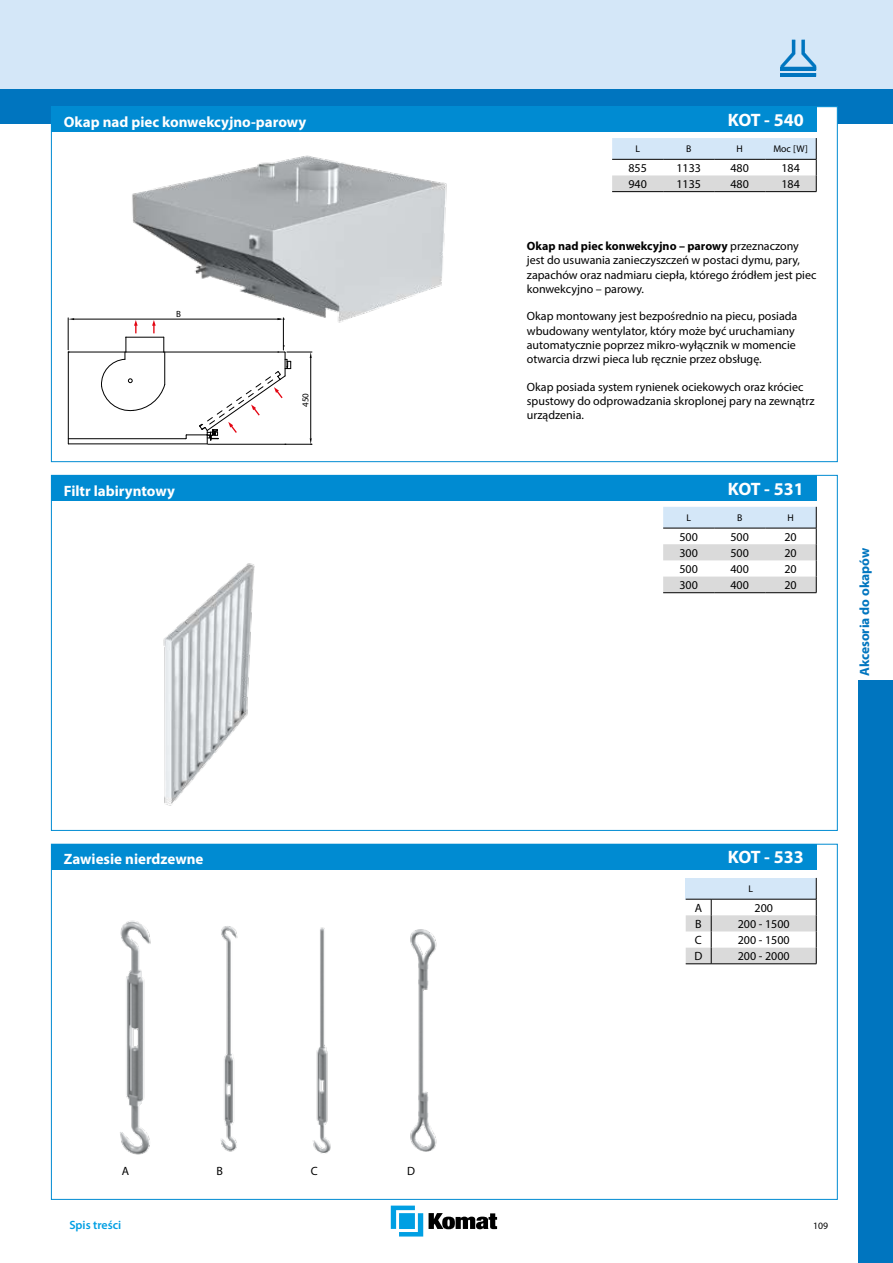
<style>
.page{position:relative;width:893px;height:1263px;background:#fff}
.page>*{position:absolute;margin:0;border:0;box-sizing:border-box;transform-origin:0 0}
.t1{font:700 18px "Myriad Pro";letter-spacing:-.015em;color:#fff}
.t2{font:700 15px "Myriad Pro";color:#fff}
.t3{font:700 13.5px "Myriad Pro";color:#0075bf}
.t4{font:12px/14.4px "Myriad Pro";color:#000}
.t5{font:600 12px "Myriad Pro";color:#009fe3}
.t6{font:9.75px "Myriad Pro";color:#000}
.t7{font:9px "Myriad Pro";color:#000}
.s1{font-weight:700}
</style>
<div class="page">
<div style="left:0;top:0;width:893px;height:106px;background:#d4e7f8"></div>
<div style="left:0;top:89px;width:893px;height:34px;background:#0075bf"></div>
<hr style="left:781px;top:73px;width:35px;height:4px;background:#0075bf">
<svg style="left:801px;top:40px;width:15px;height:27px"></svg>
<svg style="left:780px;top:40px;width:15px;height:30px"></svg>
<hr style="left:781px;top:67px;width:35px;height:3px;background:#0075bf">
<svg style="left:391px;top:1205px;width:32px;height:31px"></svg>
<svg style="left:429px;top:1213px;width:68px;height:16px"></svg>
<div style="left:859px;top:680px;width:34px;height:583px;background:#0075bf"></div>
<div style="left:51px;top:106px;width:787px;height:356px;background:#fff;border:1px solid #008bd2"></div>
<div style="left:51px;top:475px;width:787px;height:356px;background:#fff;border:1px solid #008bd2"></div>
<img style="left:120px;top:155px;width:327px;height:177px">
<div style="left:51px;top:106px;width:765px;height:26px;background:#008bd2"></div>
<div style="left:51px;top:475px;width:765px;height:26px;background:#008bd2"></div>
<img style="left:163px;top:563px;width:92px;height:243px">
<div style="left:51px;top:844px;width:787px;height:356px;background:#fff;border:1px solid #008bd2"></div>
<img style="left:120px;top:920px;width:31px;height:235px">
<img style="left:220px;top:926px;width:18px;height:226px">
<img style="left:313px;top:927px;width:18px;height:227px">
<img style="left:410px;top:929px;width:27px;height:223px">
<div style="left:51px;top:844px;width:765px;height:25px;background:#008bd2"></div>
<svg style="left:686px;top:878px;width:131px;height:86px"></svg>
<hr style="left:711px;top:963px;width:105px;height:1px;background:#000">
<svg style="left:612px;top:138px;width:205px;height:54px"></svg>
<hr style="left:612px;top:159px;width:51px;height:1px;background:#000">
<hr style="left:663px;top:159px;width:51px;height:1px;background:#000">
<hr style="left:714px;top:159px;width:51px;height:1px;background:#000">
<hr style="left:765px;top:159px;width:51px;height:1px;background:#000">
<hr style="left:612px;top:191px;width:51px;height:1px;background:#000">
<hr style="left:663px;top:191px;width:51px;height:1px;background:#000">
<hr style="left:714px;top:191px;width:51px;height:1px;background:#000">
<hr style="left:765px;top:191px;width:51px;height:1px;background:#000">
<svg style="left:663px;top:507px;width:154px;height:86px"></svg>
<hr style="left:663px;top:528px;width:51px;height:1px;background:#000">
<hr style="left:714px;top:528px;width:51px;height:1px;background:#000">
<hr style="left:765px;top:528px;width:51px;height:1px;background:#000">
<hr style="left:663px;top:592px;width:51px;height:1px;background:#000">
<hr style="left:714px;top:592px;width:51px;height:1px;background:#000">
<hr style="left:765px;top:592px;width:51px;height:1px;background:#000">
<hr style="left:68px;top:352px;width:58px;height:1px;background:#000">
<hr style="left:68px;top:444px;width:139px;height:1px;background:#000">
<hr style="left:68px;top:352px;width:1px;height:92px;background:#000">
<hr style="left:164px;top:352px;width:121px;height:1px;background:#000">
<hr style="left:68px;top:438px;width:118px;height:1px;background:#000">
<svg style="left:101px;top:320px;width:64px;height:92px"></svg>
<hr style="left:68px;top:318px;width:1px;height:32px;background:#000">
<hr style="left:283px;top:318px;width:1px;height:32px;background:#000">
<hr style="left:74px;top:319px;width:206px;height:1px;background:#000">
<svg style="left:68px;top:318px;width:6px;height:2px"></svg>
<svg style="left:185px;top:346px;width:127px;height:99px"></svg>
<svg style="left:277px;top:318px;width:7px;height:2px"></svg>
<p class="t2" style="left:64px;top:112px;width:244px">Okap nad piec konwekcyjno-parowy</p>
<p class="t7" style="left:176px;top:308px;width:6px">B</p>
<p class="t2" style="left:64px;top:481px;width:113px">Filtr labiryntowy</p>
<p class="t7" style="left:300px;top:407px;width:15px;rotate:-90deg">450</p>
<h1 class="t1" style="left:728px;top:108px;width:77px">KOT - 540</h1>
<p class="t6" style="left:635px;top:143px;width:6px">L</p>
<p class="t6" style="left:686px;top:143px;width:7px">B</p>
<p class="t6" style="left:736px;top:143px;width:8px">H</p>
<p class="t6" style="left:773px;top:143px;width:36px">Moc [W]</p>
<p class="t4" style="left:628px;top:161px;width:20px">855</p>
<p class="t4" style="left:676px;top:161px;width:26px">1133</p>
<p class="t4" style="left:730px;top:161px;width:20px">480</p>
<p class="t4" style="left:781px;top:161px;width:20px">184</p>
<p class="t4" style="left:628px;top:177px;width:20px">940</p>
<p class="t4" style="left:676px;top:177px;width:26px">1135</p>
<p class="t4" style="left:730px;top:177px;width:20px">480</p>
<p class="t4" style="left:781px;top:177px;width:20px">184</p>
<p class="t4" style="left:527px;top:238px;width:291px"><span class="s1">Okap nad piec konwekcyjno – parowy</span> przeznaczony jest do usuwania zanieczyszczeń w postaci dymu, pary, zapachów oraz nadmiaru ciepła, którego źródłem jest piec konwekcyjno – parowy.</p>
<p class="t4" style="left:527px;top:309px;width:272px">Okap montowany jest bezpośrednio na piecu, posiada wbudowany wentylator, który może być uruchamiany automatycznie poprzez mikro-wyłącznik w momencie otwarcia drzwi pieca lub ręcznie przez obsługę.</p>
<p class="t4" style="left:527px;top:379px;width:289px">Okap posiada system rynienek ociekowych oraz króciec spustowy do odprowadzania skroplonej pary na zewnątrz urządzenia.</p>
<h1 class="t1" style="left:728px;top:477px;width:77px">KOT - 531</h1>
<p class="t6" style="left:686px;top:512px;width:6px">L</p>
<p class="t6" style="left:737px;top:512px;width:7px">B</p>
<p class="t6" style="left:787px;top:512px;width:8px">H</p>
<p class="t4" style="left:679px;top:529px;width:20px">500</p>
<p class="t4" style="left:730px;top:529px;width:20px">500</p>
<p class="t4" style="left:784px;top:529px;width:14px">20</p>
<p class="t4" style="left:679px;top:545px;width:20px">300</p>
<p class="t4" style="left:730px;top:545px;width:20px">500</p>
<p class="t4" style="left:784px;top:545px;width:14px">20</p>
<p class="t4" style="left:679px;top:562px;width:20px">500</p>
<p class="t4" style="left:730px;top:562px;width:20px">400</p>
<p class="t4" style="left:784px;top:562px;width:14px">20</p>
<p class="t4" style="left:679px;top:578px;width:20px">300</p>
<p class="t4" style="left:730px;top:578px;width:20px">400</p>
<p class="t4" style="left:784px;top:578px;width:14px">20</p>
<p class="t3" style="left:856px;top:676px;width:130px;rotate:-90deg">Akcesoria do okapów</p>
<p class="t2" style="left:64px;top:850px;width:141px">Zawiesie nierdzewne</p>
<h1 class="t1" style="left:728px;top:846px;width:77px">KOT - 533</h1>
<p class="t6" style="left:749px;top:883px;width:6px">L</p>
<p class="t4" style="left:695px;top:900px;width:9px">A</p>
<p class="t4" style="left:754px;top:900px;width:20px">200</p>
<p class="t4" style="left:695px;top:916px;width:8px">B</p>
<p class="t4" style="left:738px;top:916px;width:53px">200 - 1500</p>
<p class="t4" style="left:695px;top:933px;width:8px">C</p>
<p class="t4" style="left:738px;top:933px;width:53px">200 - 1500</p>
<p class="t4" style="left:694px;top:949px;width:9px">D</p>
<p class="t4" style="left:738px;top:949px;width:53px">200 - 2000</p>
<p class="t4" style="left:122px;top:1163px;width:9px">A</p>
<p class="t4" style="left:217px;top:1163px;width:8px">B</p>
<p class="t4" style="left:311px;top:1163px;width:8px">C</p>
<p class="t4" style="left:407px;top:1163px;width:9px">D</p>
<p class="t5" style="left:69px;top:1217px;width:53px">Spis treści</p>
<p class="t6" style="left:813px;top:1220px;width:17px">109</p>
</div>
